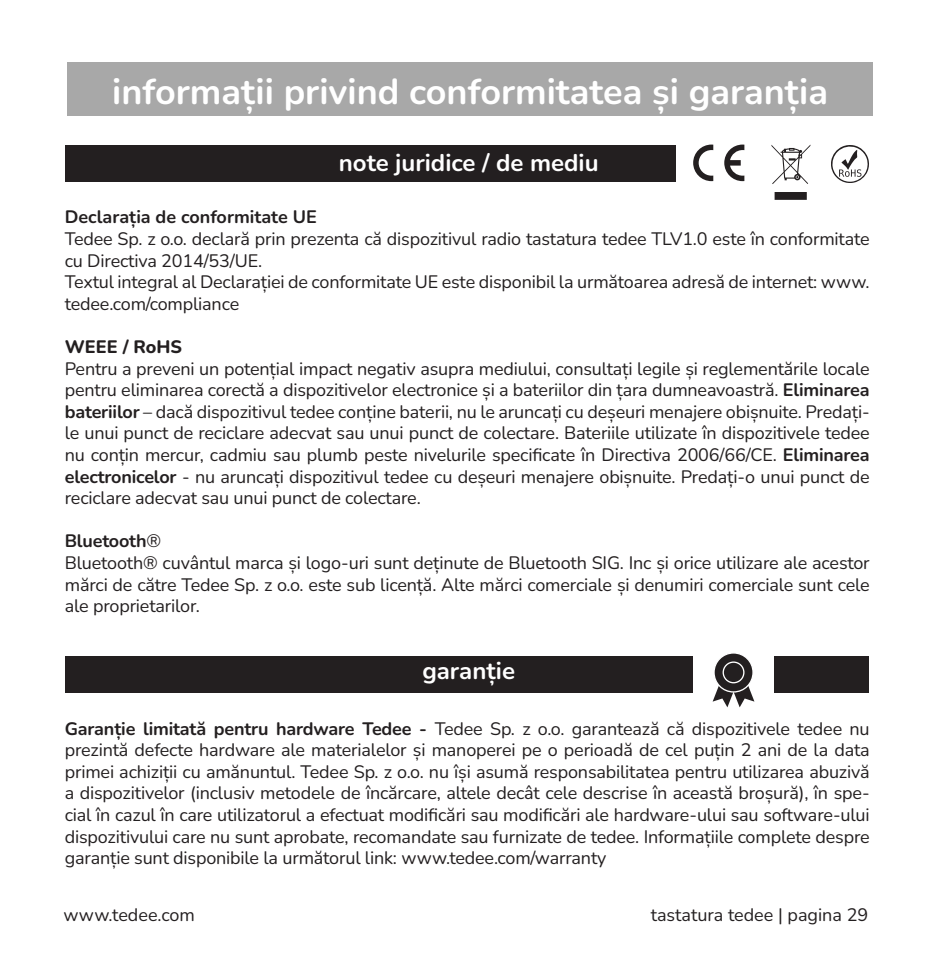
<style>
.page{position:relative;width:936px;height:978px;background:#fff}
.page>*{position:absolute;margin:0;border:0;box-sizing:border-box;transform-origin:0 0}
.bullets_kwadrat{font:700 36px "Nunito";color:#fff}
.bullets_kwadrat-2{font:700 24px "Nunito";color:#fff}
.bullets_kwadrat-3{font:18px/21.6px "Nunito";letter-spacing:-.01em;color:#231f20;text-align:justify}
.bullets_kwadrat-4{font:700 18px "Nunito";color:#231f20}
.bullets_kwadrat-5{font:800 18px "Nunito";color:#231f20}
.s1{font-weight:700}
.s2{font-weight:400}
</style>
<div class="page">
<div style="left:65px;top:656px;width:627px;height:37px;background:#231f20"></div>
<svg style="left:712px;top:686px;width:42px;height:21px"></svg>
<svg style="left:714px;top:653px;width:39px;height:39px"></svg>
<div style="left:713px;top:652px;width:40px;height:41px;border:1px solid #fff;border-radius:50%"></div>
<div style="left:723px;top:662px;width:20px;height:21px;background:#231f20;border-radius:50%"></div>
<div style="left:722px;top:661px;width:22px;height:22px;border:1px solid #fff;border-radius:50%"></div>
<div style="left:773px;top:656px;width:95px;height:37px;background:#231f20"></div>
<div style="left:65px;top:145px;width:610px;height:37px;background:#231f20"></div>
<svg style="left:771px;top:145px;width:39px;height:55px"></svg>
<svg style="left:693px;top:145px;width:20px;height:36px"></svg>
<svg style="left:724px;top:145px;width:20px;height:36px"></svg>
<svg style="left:831px;top:145px;width:38px;height:38px"></svg>
<div style="left:67px;top:63px;width:805px;height:53px;background:#a8a8a8"></div>
<p class="bullets_kwadrat" style="left:112px;top:67px;width:717px">informații privind conformitatea și garanția</p>
<p class="bullets_kwadrat-2" style="left:339px;top:146px;width:261px">note juridice / de mediu</p>
<p class="bullets_kwadrat-4" style="left:65px;top:205px;width:253px">Declarația de conformitate UE</p>
<p class="bullets_kwadrat-3" style="left:65px;top:227px;width:806px">Tedee Sp. z o.o. declară prin prezenta că dispozitivul radio tastatura tedee TLV1.0 este în conformitate cu Directiva 2014/53/UE.</p>
<p class="bullets_kwadrat-3" style="left:65px;top:270px;width:806px">Textul integral al Declarației de conformitate UE este disponibil la următoarea adresă de internet: www. tedee.com/compliance</p>
<p class="bullets_kwadrat-5" style="left:65px;top:334px;width:119px">WEEE / RoHS</p>
<p class="bullets_kwadrat-3" style="left:65px;top:357px;width:806px">Pentru a preveni un potențial impact negativ asupra mediului, consultați legile și reglementările locale pentru eliminarea corectă a dispozitivelor electronice și a bateriilor din țara dumneavoastră. <span class="s1">Eliminarea bateriilor</span> – dacă dispozitivul tedee conține baterii, nu le aruncați cu deșeuri menajere obișnuite. Predați&shy;le unui punct de reciclare adecvat sau unui punct de colectare. Bateriile utilizate în dispozitivele tedee nu conțin mercur, cadmiu sau plumb peste nivelurile specificate în Directiva 2006/66/CE. <span class="s1">Eliminarea electronicelor</span> - nu aruncați dispozitivul tedee cu deșeuri menajere obișnuite. Predați-o unui punct de reciclare adecvat sau unui punct de colectare.</p>
<p class="bullets_kwadrat-4" style="left:65px;top:529px;width:98px">Bluetooth<span class="s2">®</span></p>
<p class="bullets_kwadrat-3" style="left:65px;top:551px;width:806px">Bluetooth® cuvântul marca și logo-uri sunt deținute de Bluetooth SIG. Inc și orice utilizare ale acestor mărci de către Tedee Sp. z o.o. este sub licență. Alte mărci comerciale și denumiri comerciale sunt cele ale proprietarilor.</p>
<p class="bullets_kwadrat-2" style="left:422px;top:654px;width:94px">garanție</p>
<p class="bullets_kwadrat-3" style="left:65px;top:717px;width:806px"><span class="s1">Garanție limitată pentru hardware Tedee -</span> Tedee Sp. z o.o. garantează că dispozitivele tedee nu prezintă defecte hardware ale materialelor și manoperei pe o perioadă de cel puțin 2 ani de la data primei achiziții cu amănuntul. Tedee Sp. z o.o. nu își asumă responsabilitatea pentru utilizarea abuzivă a dispozitivelor (inclusiv metodele de încărcare, altele decât cele descrise în această broșură), în spe&shy;cial în cazul în care utilizatorul a efectuat modificări sau modificări ale hardware-ului sau software-ului dispozitivului care nu sunt aprobate, recomandate sau furnizate de tedee. Informațiile complete despre garanție sunt disponibile la următorul link: www.tedee.com/warranty</p>
<p class="bullets_kwadrat-3" style="left:63px;top:904px;width:133px">www.tedee.com</p>
<p class="bullets_kwadrat-3" style="left:650px;top:904px;width:219px">tastatura tedee | pagina 29</p>
</div>
